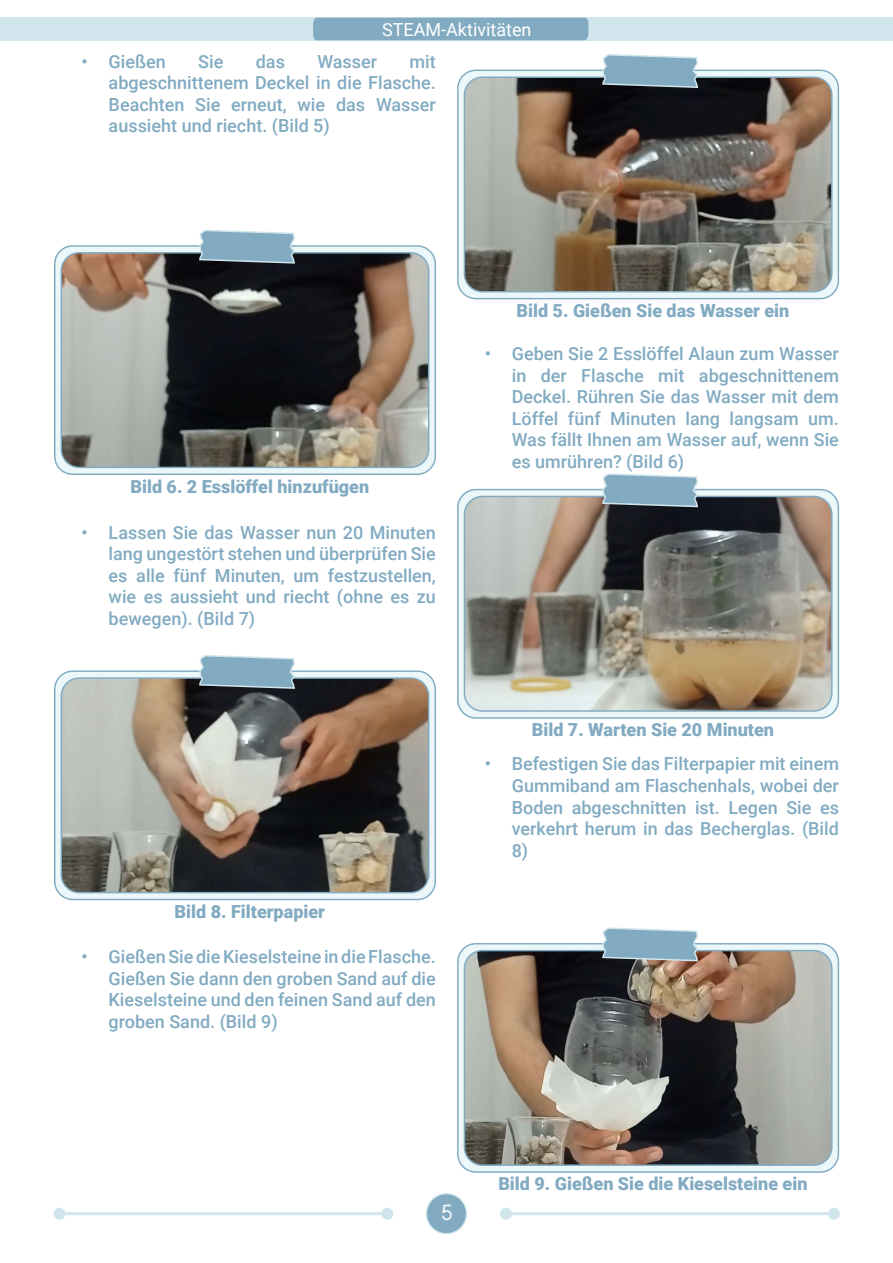
<style>
.page{position:relative;width:893px;height:1263px;background:#fff}
.page>*{position:absolute;margin:0;border:0;box-sizing:border-box;transform-origin:0 0}
.t1{font:21px "TG Neuramatica";color:#fff}
.t2{font:500 18px/21.6px "Roboto";color:#82abc2;text-align:justify}
.t3{font:900 18px "Roboto";color:#82abc2}
.t4{font:18px "Roboto";color:#fff}
</style>
<div class="page">
<div style="left:426px;top:1194px;width:40px;height:40px;background:#82abc2;border-radius:50%"></div>
<div style="left:426px;top:1193px;width:41px;height:41px;border:1px solid #d0e5ec;border-radius:50%"></div>
<div style="left:0;top:18px;width:893px;height:23px;background:#d0e5ec"></div>
<svg style="left:312px;top:17px;width:277px;height:24px;background:#86aec4"></svg>
<hr style="left:506px;top:1212px;width:328px;height:3px;background:#d0e5ec">
<div style="left:500px;top:1208px;width:12px;height:12px;background:#d0e5ec;border-radius:50%"></div>
<div style="left:828px;top:1208px;width:12px;height:12px;background:#d0e5ec;border-radius:50%"></div>
<hr style="left:59px;top:1212px;width:328px;height:3px;background:#d0e5ec">
<div style="left:53px;top:1208px;width:12px;height:12px;background:#d0e5ec;border-radius:50%"></div>
<div style="left:381px;top:1208px;width:12px;height:12px;background:#d0e5ec;border-radius:50%"></div>
<svg style="left:458px;top:70px;width:380px;height:229px;background:#e3f1f4"></svg>
<div style="left:457px;top:70px;width:382px;height:229px;border:1px solid #82abc2;border-radius:18px"></div>
<img style="left:464px;top:77px;width:368px;height:215px">
<div style="left:464px;top:76px;width:368px;height:216px;border:1px solid #82abc2;border-radius:18px"></div>
<svg style="left:601px;top:54px;width:98px;height:35px;background:#88a9bb"></svg>
<div style="left:55px;top:246px;width:380px;height:228px;background:#ebf7f9;border-radius:18px"></div>
<div style="left:54px;top:245px;width:382px;height:230px;border:1px solid #82abc2;border-radius:18px"></div>
<img style="left:61px;top:253px;width:368px;height:214px">
<div style="left:61px;top:252px;width:368px;height:216px;border:1px solid #82abc2;border-radius:18px"></div>
<svg style="left:198px;top:229px;width:98px;height:35px;background:#8dadbf"></svg>
<div style="left:55px;top:671px;width:380px;height:228px;background:#ebf7f9;border-radius:18px"></div>
<div style="left:54px;top:670px;width:382px;height:230px;border:1px solid #82abc2;border-radius:18px"></div>
<img style="left:61px;top:679px;width:368px;height:214px">
<div style="left:61px;top:677px;width:368px;height:216px;border:1px solid #82abc2;border-radius:18px"></div>
<svg style="left:198px;top:655px;width:98px;height:35px;background:#88a9bb"></svg>
<div style="left:458px;top:944px;width:380px;height:228px;background:#ebf7f9;border-radius:18px"></div>
<div style="left:457px;top:943px;width:382px;height:230px;border:1px solid #82abc2;border-radius:18px"></div>
<img style="left:464px;top:950px;width:368px;height:215px">
<div style="left:464px;top:950px;width:368px;height:216px;border:1px solid #82abc2;border-radius:18px"></div>
<svg style="left:601px;top:927px;width:98px;height:35px;background:#91b0c1"></svg>
<div style="left:458px;top:490px;width:380px;height:228px;background:#ebf7f9;border-radius:18px"></div>
<div style="left:457px;top:489px;width:382px;height:230px;border:1px solid #82abc2;border-radius:18px"></div>
<img style="left:464px;top:496px;width:368px;height:214px">
<div style="left:464px;top:496px;width:368px;height:216px;border:1px solid #82abc2;border-radius:18px"></div>
<svg style="left:601px;top:473px;width:98px;height:35px;background:#8cadbf"></svg>
<p class="t4" style="left:382px;top:17px;width:151px">STEAM-Aktivitäten</p>
<p class="t2" style="left:82px;top:50px;width:86px">• Gießen</p>
<p class="t2" style="left:198px;top:50px;width:27px">Sie</p>
<p class="t2" style="left:256px;top:50px;width:31px">das</p>
<p class="t2" style="left:317px;top:50px;width:61px">Wasser</p>
<p class="t2" style="left:109px;top:50px;width:329px;text-indent:301px">mit abgeschnittenem Deckel in die Flasche.<br>Beachten Sie erneut, wie das Wasser aussieht und riecht. (Bild 5)</p>
<p class="t3" style="left:130px;top:474px;width:240px">Bild 6. 2 Esslöffel hinzufügen</p>
<p class="t2" style="left:109px;top:521px;width:329px;text-indent:-27px">• Lassen Sie das Wasser nun 20 Minuten lang ungestört stehen und überprüfen Sie es alle fünf Minuten, um festzustellen, wie es aussieht und riecht (ohne es zu bewegen). (Bild 7)</p>
<p class="t3" style="left:175px;top:899px;width:152px">Bild 8. Filterpapier</p>
<p class="t2" style="left:109px;top:945px;width:329px;text-indent:-27px">• Gießen Sie die Kieselsteine in die Flasche.<br>Gießen Sie dann den groben Sand auf die Kieselsteine und den feinen Sand auf den groben Sand. (Bild 9)</p>
<p class="t3" style="left:516px;top:298px;width:274px">Bild 5. Gießen Sie das Wasser ein</p>
<p class="t2" style="left:512px;top:342px;width:329px;text-indent:-27px">• Geben Sie 2 Esslöffel Alaun zum Wasser in der Flasche mit abgeschnittenem Deckel. Rühren Sie das Wasser mit dem Löffel fünf Minuten lang langsam um.<br>Was fällt Ihnen am Wasser auf, wenn Sie es umrühren? (Bild 6)</p>
<p class="t3" style="left:532px;top:717px;width:244px">Bild 7. Warten Sie 20 Minuten</p>
<p class="t2" style="left:512px;top:752px;width:329px;text-indent:-27px">• Befestigen Sie das Filterpapier mit einem Gummiband am Flaschenhals, wobei der Boden abgeschnitten ist. Legen Sie es verkehrt herum in das Becherglas. (Bild 8)</p>
<p class="t1" style="left:441px;top:1198px;width:14px">5</p>
<p class="t3" style="left:498px;top:1171px;width:311px">Bild 9. Gießen Sie die Kieselsteine ein</p>
</div>
